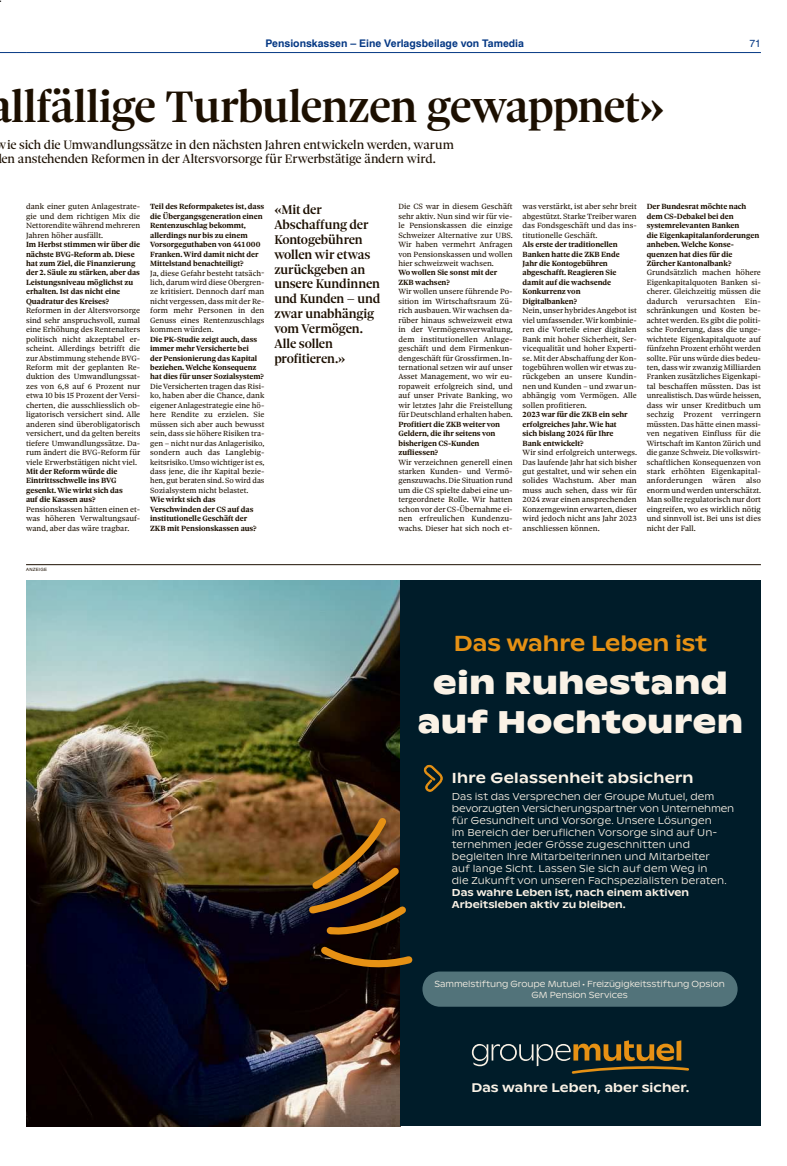
<style>
.page{position:relative;width:787px;height:1166px;background:#fff}
.page>*{position:absolute;margin:0;border:0;box-sizing:border-box;transform-origin:0 0}
.t1{font:47.25px "Sole Serif Headline Medium OV BDZDYA";letter-spacing:-.025em;color:#1c0f00}
.t2{font:700 31.24px/38.5px "ABC Ginto Nord";letter-spacing:.02em;color:#faf2e6;text-align:center}
.t3{font:500 21.61px "ABC Ginto Nord";color:#e69114}
.t4{font:500 14.44px "ABC Ginto Nord";letter-spacing:.02em;color:#faf2e6}
.t5{font:13.56px/14.9px "Sole Serif Headline Medium OV BDZDYA";letter-spacing:-.015em;color:#1c0f00}
.t6{font:13.12px/14px "Sole Serif Headline Regular OV BDZDYB";letter-spacing:-.015em;color:#1c0f00}
.t7{font:500 12.42px "ABC Ginto Nord";letter-spacing:.01em;color:#faf2e6}
.t8{font:10.5px "Newhouse DT Bold OV BDZDXY";color:#053884}
.t9{font:10.5px "Newhouse DT Regular OV BDZDXZ";color:#053884}
.t10{font:300 9.97px/12px "ABC Ginto Nord";letter-spacing:.005em;color:#faf2e6}
.t11{font:500 9.97px/12px "ABC Ginto Nord";color:#faf2e6}
.t12{font:300 8.75px/10.5px "ABC Ginto Nord";letter-spacing:-.005em;color:#faf2e6}
.t13{font:8.05px/9.5px "Sole Serif Text Regular OV BDZDYC";letter-spacing:.005em;color:#1c0f00;text-align:justify}
.t14{font:8.05px/9.5px "Sole Serif Text Bold OV BDZDYD";letter-spacing:-.005em;color:#1c0f00}
.t15{font:7.96px/9.5px "Sole Serif Text Regular OV BDZDYC";color:#1c0f00;text-align:justify}
.t16{font:7.96px/9.5px "Sole Serif Text Bold OV BDZDYD";letter-spacing:-.005em;color:#1c0f00}
.t17{font:4.38px "Newhouse DT Regular OV BDZDXZ";letter-spacing:.065em;color:#1c0f00}
.t18{font:300 3.85px "ABC Ginto Nord";color:#faf2e6}
</style>
<div class="page">
<svg style="left:0;top:52px;width:26px;height:1px"></svg>
<hr style="left:26px;top:52px;width:734px;height:1px;background:#053884">
<hr style="left:26px;top:564px;width:734px;height:1px;background:#1c0f00">
<img style="left:26px;top:580px;width:374px;height:546px">
<div style="left:400px;top:580px;width:360px;height:546px;background:#001c29"></div>
<div style="left:422px;top:971px;width:315px;height:36px;background:#52737a;border-radius:18px"></div>
<svg style="left:423px;top:765px;width:19px;height:26px"></svg>
<svg style="left:305px;top:812px;width:108px;height:160px;background:#452e16"></svg>
<svg style="left:471px;top:1040px;width:217px;height:34px"></svg>
<h3 class="t8" style="left:265px;top:37px;width:260px">Pensionskassen 3 Eine Verlagsbeilage von Tamedia</h3>
<h3 class="t9" style="left:749px;top:37px;width:13px">71</h3>
<h1 class="t1" style="left:-12px;top:77px;width:677px">allfällige Turbulenzen gewappnet»</h1>
<h3 class="t6" style="left:2px;top:138px;width:453px;text-indent:-5px">wie sich die Umwandlungssätze in den nächsten Jahren entwickeln werden, warum en anstehenden Reformen in der Altersvorsorge für Erwerbstätige ändern wird.</h3>
<p class="t13" style="left:26px;top:202px;width:116px">dank einer guten Anlagestrate&shy;gie und dem richtigen Mix die Nettorendite während mehreren Jahren höher ausfällt.</p>
<p class="t14" style="left:26px;top:240px;width:116px">Im Herbst stimmen wir über die nächste BVG-Reform ab. Diese hat zum Ziel, die Finanzierung der 2. Säule zu stärken, aber das<br>Leistungsniveau möglichst zu erhalten. Ist das nicht eine<br>Quadratur des Kreises?</p>
<p class="t13" style="left:26px;top:306px;width:116px">Reformen in der Altersvorsorge sind sehr anspruchsvoll, zumal eine Erhöhung des Rentenalters politisch nicht akzeptabel er&shy;scheint. Allerdings betrifft die zur Abstimmung stehende BVG-Reform mit der geplanten Re&shy;duktion des Umwandlungssat&shy;zes von 6,8 auf 6 Prozent nur etwa 10 bis 15 Prozent der Versi&shy;cherten, die ausschliesslich ob&shy;ligatorisch versichert sind. Alle anderen sind überobligatorisch versichert, und da gelten bereits tiefere Umwandlungssätze. Da&shy;rum ändert die BVG-Reform für viele Erwerbstätigen nicht viel.</p>
<p class="t14" style="left:26px;top:466px;width:98px">Mit der Reform würde die<br>Eintrittsschwelle ins BVG gesenkt.Wie wirkt sich das auf die Kassen aus?</p>
<p class="t13" style="left:26px;top:504px;width:116px">Pensionskassen hätten einen et&shy;was höheren Verwaltungsauf&shy;wand, aber das wäre tragbar.</p>
<p class="t14" style="left:646px;top:202px;width:114px">Der Bundesrat möchte nach dem CS-Debakel bei den systemrelevanten Banken<br>die Eigenkapitalanforderungen anheben.Welche Konse&shy;quenzen hat dies für die<br>Zürcher Kantonalbank?</p>
<p class="t13" style="left:646px;top:268px;width:116px">Grundsätzlich machen höhere Eigenkapitalquoten Banken si&shy;cherer. Gleichzeitig müssen die dadurch verursachten Ein&shy;schränkungen und Kosten be&shy;achtet werden. Es gibt die politi&shy;sche Forderung, dass die unge&shy;wichtete Eigenkapitalquote auf fünfzehn Prozent erhöht werden sollte. Für uns würde dies bedeu&shy;ten, dass wir zwanzig Milliarden Franken zusätzliches Eigenkapi&shy;tal beschaffen müssten. Das ist unrealistisch. Das würde heissen, dass wir unser Kreditbuch um sechzig Prozent verringern müssten. Das hätte einen massi&shy;ven negativen Einfluss für die Wirtschaft im Kanton Zürich und die ganze Schweiz. Die volkswirt&shy;schaftlichen Konsequenzen von stark erhöhten Eigenkapital&shy;anforderungen wären</p>
<p class="t13" style="left:398px;top:202px;width:116px">Die CS war in diesem Geschäft sehr aktiv. Nun sind wir für vie&shy;le Pensionskassen die einzige Schweizer Alternative zur UBS.<br>Wir haben vermehrt Anfragen von Pensionskassen und wollen hier schweizweit wachsen.</p>
<p class="t14" style="left:398px;top:268px;width:100px">Wo wollen Sie sonst mit der<br>ZKB wachsen?</p>
<p class="t13" style="left:398px;top:287px;width:116px">Wir wollen unsere führende Po&shy;sition im Wirtschaftsraum Zü&shy;rich ausbauen. Wir wachsen da&shy;rüber hinaus schweizweit etwa in der Vermögensverwaltung, dem institutionellen Anlage&shy;geschäft und dem Firmenkun&shy;dengeschäft für Grossfirmen. In&shy;ternational setzen wir auf unser Asset Management, wo wir eu&shy;ropaweit erfolgreich sind, und auf unser Private Banking, wo wir letztes Jahr die Freistellung für Deutschland erhalten haben.</p>
<p class="t14" style="left:398px;top:419px;width:103px">Profitiert die ZKB weiter von<br>Geldern, die ihr seitens von bisherigen CS-Kunden zufliessen?</p>
<p class="t13" style="left:398px;top:457px;width:116px">Wir verzeichnen generell einen starken Kunden- und Vermö&shy;genszuwachs. Die Situation rund um die CS spielte dabei eine un&shy;tergeordnete Rolle. Wir hatten schon vor der CS-Übernahme ei&shy;nen erfreulichen Kundenzu&shy;wachs. Dieser hat sich noch et-</p>
<p class="t13" style="left:522px;top:202px;width:116px">was verstärkt, ist aber sehr breit abgestützt. Starke Treiber waren das Fondsgeschäft und das ins&shy;titutionelle Geschäft.</p>
<p class="t14" style="left:522px;top:240px;width:99px">Als erste der traditionellen<br>Banken hatte die ZKB Ende<br>Jahr die Kontogebühren abgeschafft. Reagieren Sie damit auf die wachsende<br>Konkurrenz von<br>Digitalbanken?</p>
<p class="t13" style="left:522px;top:306px;width:116px">Nein, unser hybrides Angebot ist viel umfassender.Wir kombinie&shy;ren die Vorteile einer digitalen Bank mit hoher Sicherheit, Ser&shy;vicequalität und hoher Experti&shy;se. Mit der Abschaffung der Kon&shy;togebühren wollen wir etwas zu&shy;rückgeben an unsere Kundin&shy;nen und Kunden 3 und zwar un&shy;abhängig vom Vermögen. Alle sollen profitieren.</p>
<p class="t14" style="left:522px;top:410px;width:107px">2023 war für die ZKB ein sehr erfolgreiches Jahr.Wie hat sich bislang 2024 für Ihre<br>Bank entwickelt?</p>
<p class="t13" style="left:522px;top:448px;width:116px">Wir sind erfolgreich unterwegs.<br>Das laufende Jahr hat sich bisher gut gestaltet, und wir sehen ein solides Wachstum. Aber man muss auch sehen, dass wir für 2024 zwar einen ansprechenden Konzerngewinn erwarten, dieser wird jedoch nicht ans Jahr 2023 anschliessen können.</p>
<p class="t14" style="left:150px;top:202px;width:115px">Teil des Reformpaketes ist, dass die Übergangsgeneration einen<br>Rentenzuschlag bekommt, allerdings nur bis zu einem<br>Vorsorgeguthaben von 441000<br>Franken.Wird damit nicht der<br>Mittelstand benachteiligt?</p>
<p class="t13" style="left:150px;top:268px;width:116px">Ja, diese Gefahr besteht tatsäch&shy;lich, darum wird diese Obergren&shy;ze kritisiert. Dennoch darf man nicht vergessen, dass mit der Re&shy;form mehr Personen in den Genuss eines Rentenzuschlags kommen würden.</p>
<p class="t16" style="left:150px;top:334px;width:115px">Die PK-Studie zeigt auch, dass immer mehr Versicherte bei<br>der Pensionierung das Kapital beziehen.Welche Konsequenz hat dies für unser Sozialsystem?</p>
<p class="t15" style="left:150px;top:382px;width:116px">Die Versicherten tragen das Risi&shy;ko, haben aber die Chance, dank eigener Anlagestrategie eine hö&shy;here Rendite zu erzielen. Sie müssen sich aber auch bewusst sein, dass sie höhere Risiken tra&shy;gen 3 nicht nur das Anlagerisiko, sondern auch das Langlebig&shy;keitsrisiko. Umso wichtiger ist es, dass jene, die ihr Kapital bezie&shy;hen, gut beraten sind. So wird das Sozialsystem nicht belastet.</p>
<p class="t14" style="left:150px;top:495px;width:108px">Wie wirkt sich das<br>Verschwinden der CS auf das institutionelle Geschäft der<br>ZKB mit Pensionskassen aus?</p>
<h3 class="t5" style="left:274px;top:202px;width:108px">«Mit der<br>Abschaffung der<br>Kontogebühren wollen wir etwas zurückgeben an unsere Kundinnen und Kunden 3 und zwar unabhängig vom Vermögen.<br>Alle sollen profitieren.»</h3>
<p class="t13" style="left:646px;top:476px;width:116px;text-indent:99px">also enorm und werden unterschätzt.<br>Man sollte regulatorisch nur dort eingreifen, wo es wirklich nötig und sinnvoll ist. Bei uns ist dies nicht der Fall.</p>
<p class="t17" style="left:26px;top:566px;width:22px">ANZEIGE</p>
<h3 class="t3" style="left:454px;top:630px;width:254px">Das wahre Leben ist</h3>
<h2 class="t2" style="left:417px;top:663px;width:326px">ein Ruhestand auf Hochtouren</h2>
<h3 class="t4" style="left:452px;top:769px;width:243px">Ihre Gelassenheit absichern</h3>
<p class="t10" style="left:451px;top:790px;width:284px">Das ist das Versprechen der Groupe Mutuel, dem bevorzugten Versicherungspartner von Unternehmen für Gesundheit und Vorsorge. Unsere Lösungen<br>im Bereich der beruûichen Vorsorge sind auf Un&shy;ternehmen jeder Grösse zugeschnitten und begleiten Ihre Mitarbeiterinnen und Mitarbeiter<br>auf lange Sicht. Lassen Sie sich auf dem Weg in<br>die Zukunft von unseren Fachspezialisten beraten.</p>
<p class="t11" style="left:452px;top:886px;width:239px">Das wahre Leben ist, nach einem aktiven<br>Arbeitsleben aktiv zu bleiben.</p>
<p class="t12" style="left:531px;top:979px;width:195px;text-indent:56px">Freizügigkeitsstiftung Opsion<br>GM Pension Services</p>
<p class="t12" style="left:434px;top:979px;width:147px">Sammelstiftung Groupe Mutuel</p>
<p class="t18" style="left:582px;top:983px;width:4px">"</p>
<h3 class="t7" style="left:471px;top:1080px;width:219px">Das wahre Leben, aber sicher.</h3>
</div>
